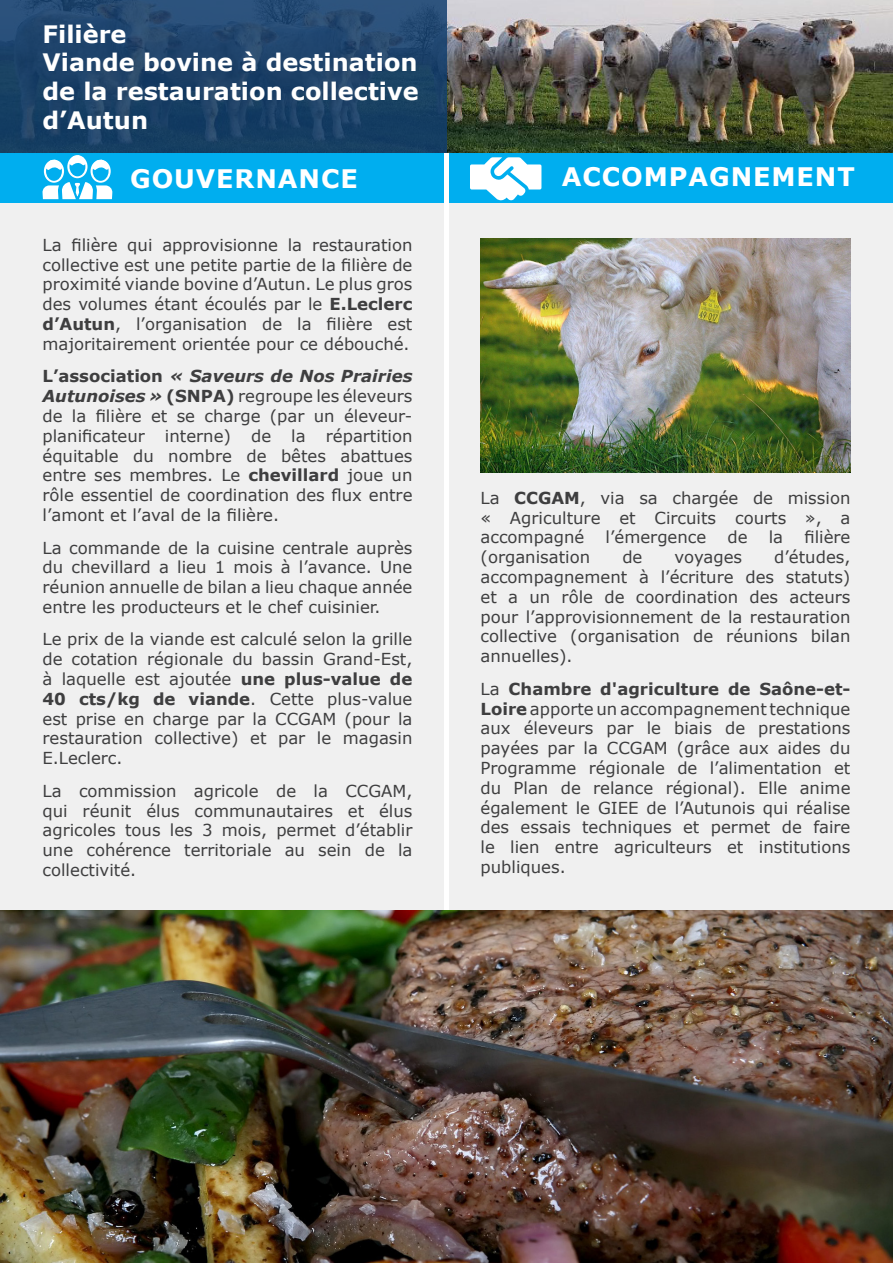
<style>
.page{position:relative;width:893px;height:1263px;background:#fff}
.page>*{position:absolute;margin:0;border:0;box-sizing:border-box;transform-origin:0 0}
.Intertitre_blanc{font:700 25.5px "Verdana";letter-spacing:.035em;color:#fff}
.t1{font:700 24px/28.8px "Verdana";color:#fff}
.Corps_de_texte{font:16.5px/19.8px "Verdana";color:#3e3e3f;text-align:justify}
.s1{font-weight:700}
.s2{font-weight:700;font-style:italic}
</style>
<div class="page">
<img style="left:446px;top:0;width:447px;height:153px">
<svg style="left:0;top:0;width:446px;height:153px;background:#1e4369"></svg>
<div style="left:0;top:153px;width:893px;height:1110px;background:#f0f0f0"></div>
<div style="left:0;top:153px;width:893px;height:50px;background:#00aeef"></div>
<div style="left:444px;top:153px;width:5px;height:1110px;background:#fff"></div>
<svg style="left:42px;top:155px;width:71px;height:44px"></svg>
<svg style="left:470px;top:157px;width:71px;height:43px"></svg>
<img style="left:480px;top:238px;width:370px;height:234px">
<img style="left:0;top:911px;width:893px;height:352px">
<h2 class="t1" style="left:43px;top:19px;width:378px">Filière<br>Viande bovine à destination de la restauration collective d’Autun</h2>
<p class="Intertitre_blanc" style="left:130px;top:160px;width:229px">GOUVERNANCE</p>
<p class="Intertitre_blanc" style="left:562px;top:159px;width:294px">ACCOMPAGNEMENT</p>
<p class="Corps_de_texte" style="left:43px;top:235px;width:371px">La filière qui approvisionne la restauration collective est une petite partie de la filière de proximité viande bovine d’Autun. Le plus gros des volumes étant écoulés par le <span class="s1">E.Leclerc d’Autun</span>, l’organisation de la filière est majoritairement orientée pour ce débouché.</p>
<p class="Corps_de_texte" style="left:43px;top:366px;width:371px"><span class="s1">L’association</span> <span class="s2">« Saveurs de Nos Prairies Autunoises »</span> <span class="s1">(SNPA)</span> regroupe les éleveurs de la filière et se charge (par un éleveur&shy;planificateur interne) de la répartition équitable du nombre de bêtes abattues entre ses membres. Le <span class="s1">chevillard</span> joue un rôle essentiel de coordination des flux entre l’amont et l’aval de la filière.</p>
<p class="Corps_de_texte" style="left:43px;top:537px;width:371px">La commande de la cuisine centrale auprès du chevillard a lieu 1 mois à l’avance. Une réunion annuelle de bilan a lieu chaque année entre les producteurs et le chef cuisinier.</p>
<p class="Corps_de_texte" style="left:43px;top:629px;width:371px">Le prix de la viande est calculé selon la grille de cotation régionale du bassin Grand-Est, à laquelle est ajoutée <span class="s1">une plus-value de 40 cts/kg de viande</span>. Cette plus-value est prise en charge par la CCGAM (pour la restauration collective) et par le magasin E.Leclerc.</p>
<p class="Corps_de_texte" style="left:43px;top:781px;width:371px">La commission agricole de la CCGAM, qui réunit élus communautaires et élus agricoles tous les 3 mois, permet d’établir une cohérence territoriale au sein de la collectivité.</p>
<p class="Corps_de_texte" style="left:480px;top:488px;width:371px">La <span class="s1">CCGAM</span>, via sa chargée de mission « Agriculture et Circuits courts », a accompagné</p>
<p class="Corps_de_texte" style="left:606px;top:527px;width:102px">l’émergence</p>
<p class="Corps_de_texte" style="left:727px;top:527px;width:22px">de</p>
<p class="Corps_de_texte" style="left:769px;top:527px;width:16px">la</p>
<p class="Corps_de_texte" style="left:804px;top:527px;width:48px">filière</p>
<p class="Corps_de_texte" style="left:480px;top:547px;width:371px;text-indent:294px">d’études, accompagnement à l’écriture des statuts) et a un rôle de coordination des acteurs pour l’approvisionnement de la restauration collective (organisation de réunions bilan annuelles).</p>
<p class="Corps_de_texte" style="left:480px;top:679px;width:371px">La <span class="s1">Chambre d'agriculture de Saône-et-Loire</span> apporte un accompagnement technique aux éleveurs par le biais de prestations payées par la CCGAM (grâce aux aides du Programme régionale de l’alimentation et du Plan de relance régional). Elle anime également le GIEE de l’Autunois qui réalise des essais techniques et permet de faire le lien entre agriculteurs et institutions publiques.</p>
<p class="Corps_de_texte" style="left:480px;top:547px;width:111px">(organisation</p>
<p class="Corps_de_texte" style="left:622px;top:547px;width:22px">de</p>
<p class="Corps_de_texte" style="left:675px;top:547px;width:69px">voyages</p>
</div>
